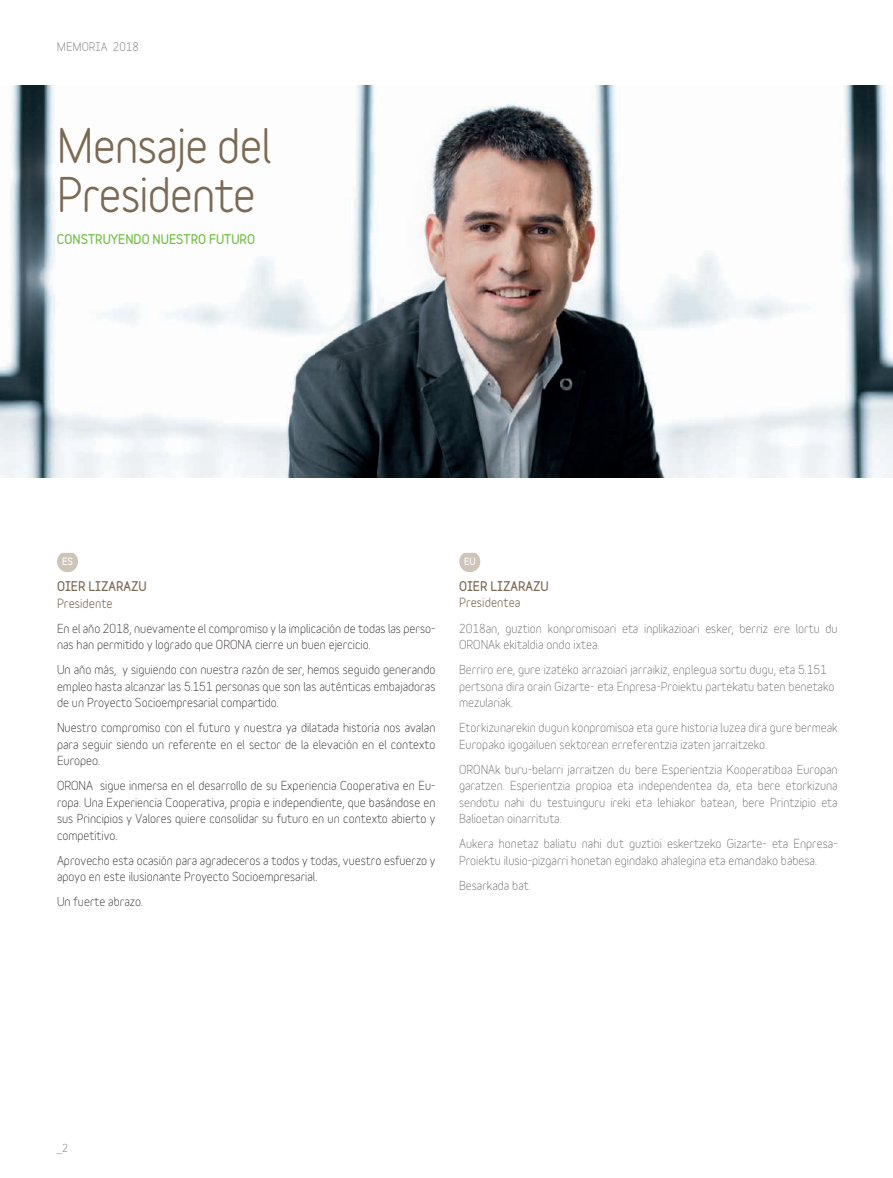
<style>
.page{position:relative;width:893px;height:1178px;background:#fff}
.page>*{position:absolute;margin:0;border:0;box-sizing:border-box;transform-origin:0 0}
.t1{font:700 45px/49.5px "Variable";letter-spacing:-.025em;color:#7c6954}
.t2{font:12px/16.5px "Variable";color:#231f20;text-align:justify}
.t3{font:12px/16.5px "Variable";color:#636366}
.t4{font:900 12px "Variable";color:#71bf44}
.t5{font:900 12px "Variable";color:#7c6954}
.t6{font:700 12px "Variable";color:#7c6954}
.t7{font:700 11.25px "Variable";color:#939598}
.t8{font:700 10.5px "Variable";color:#939598}
.t9{font:900 9px "Variable";color:#fff}
</style>
<div class="page">
<img style="left:0;top:85px;width:893px;height:393px">
<svg style="left:57px;top:553px;width:21px;height:19px"></svg>
<svg style="left:459px;top:553px;width:21px;height:19px"></svg>
<p class="t7" style="left:57px;top:38px;width:83px">MEMORIA 2018</p>
<h1 class="t1" style="left:57px;top:116px;width:216px">Mensaje del<br>Presidente</h1>
<p class="t4" style="left:57px;top:230px;width:199px">CONSTRUYENDO NUESTRO FUTURO</p>
<p class="t9" style="left:62px;top:555px;width:12px">ES</p>
<p class="t9" style="left:464px;top:555px;width:13px">EU</p>
<p class="t5" style="left:57px;top:577px;width:91px">OIER LIZARAZU</p>
<p class="t6" style="left:57px;top:593px;width:57px">Presidente</p>
<p class="t2" style="left:57px;top:619px;width:380px">En el año 2018, nuevamente el compromiso y la implicación de todas las perso&shy;nas han permitido y logrado que ORONA cierre un buen ejercicio.</p>
<p class="t2" style="left:57px;top:660px;width:380px">Un año más, y siguiendo con nuestra razón de ser, hemos seguido generando empleo hasta alcanzar las 5.151 personas que son las auténticas embajadoras de un Proyecto Socioempresarial compartido.</p>
<p class="t2" style="left:57px;top:718px;width:380px">Nuestro compromiso con el futuro y nuestra ya dilatada historia nos avalan para seguir siendo un referente en el sector de la elevación en el contexto Europeo.</p>
<p class="t2" style="left:57px;top:776px;width:380px">ORONA sigue inmersa en el desarrollo de su Experiencia Cooperativa en Eu&shy;ropa. Una Experiencia Cooperativa, propia e independiente, que basándose en sus Principios y Valores quiere consolidar su futuro en un contexto abierto y competitivo.</p>
<p class="t2" style="left:57px;top:851px;width:380px">Aprovecho esta ocasión para agradeceros a todos y todas, vuestro esfuerzo y apoyo en este ilusionante Proyecto Socioempresarial.</p>
<p class="t2" style="left:57px;top:892px;width:88px">Un fuerte abrazo.</p>
<p class="t5" style="left:459px;top:577px;width:91px">OIER LIZARAZU</p>
<p class="t6" style="left:459px;top:593px;width:63px">Presidentea</p>
<p class="t3" style="left:459px;top:619px;width:380px">2018an, guztion konpromisoari eta inplikazioari esker, berriz ere lortu du<br>ORONAk ekitaldia ondo ixtea.</p>
<p class="t3" style="left:459px;top:660px;width:377px">Berriro ere, gure izateko arrazoiari jarraikiz, enplegua sortu dugu, eta 5.151 pertsona dira orain Gizarte- eta Enpresa-Proiektu partekatu baten benetako mezulariak.</p>
<p class="t3" style="left:459px;top:718px;width:380px">Etorkizunarekin dugun konpromisoa eta gure historia luzea dira gure bermeak<br>Europako igogailuen sektorean erreferentzia izaten jarraitzeko.</p>
<p class="t3" style="left:459px;top:760px;width:380px;text-align:justify">ORONAk buru-belarri jarraitzen du bere Esperientzia Kooperatiboa Europan garatzen. Esperientzia propioa eta independentea da, eta bere etorkizuna sendotu nahi du testuinguru ireki eta lehiakor batean, bere Printzipio eta Balioetan oinarrituta.</p>
<p class="t3" style="left:459px;top:834px;width:380px">Aukera honetaz baliatu nahi dut guztioi eskertzeko Gizarte- eta Enpresa-<br>Proiektu ilusio-pizgarri honetan egindako ahalegina eta emandako babesa.</p>
<p class="t3" style="left:459px;top:876px;width:73px">Besarkada bat.</p>
<p class="t8" style="left:57px;top:1139px;width:13px">_2</p>
</div>
